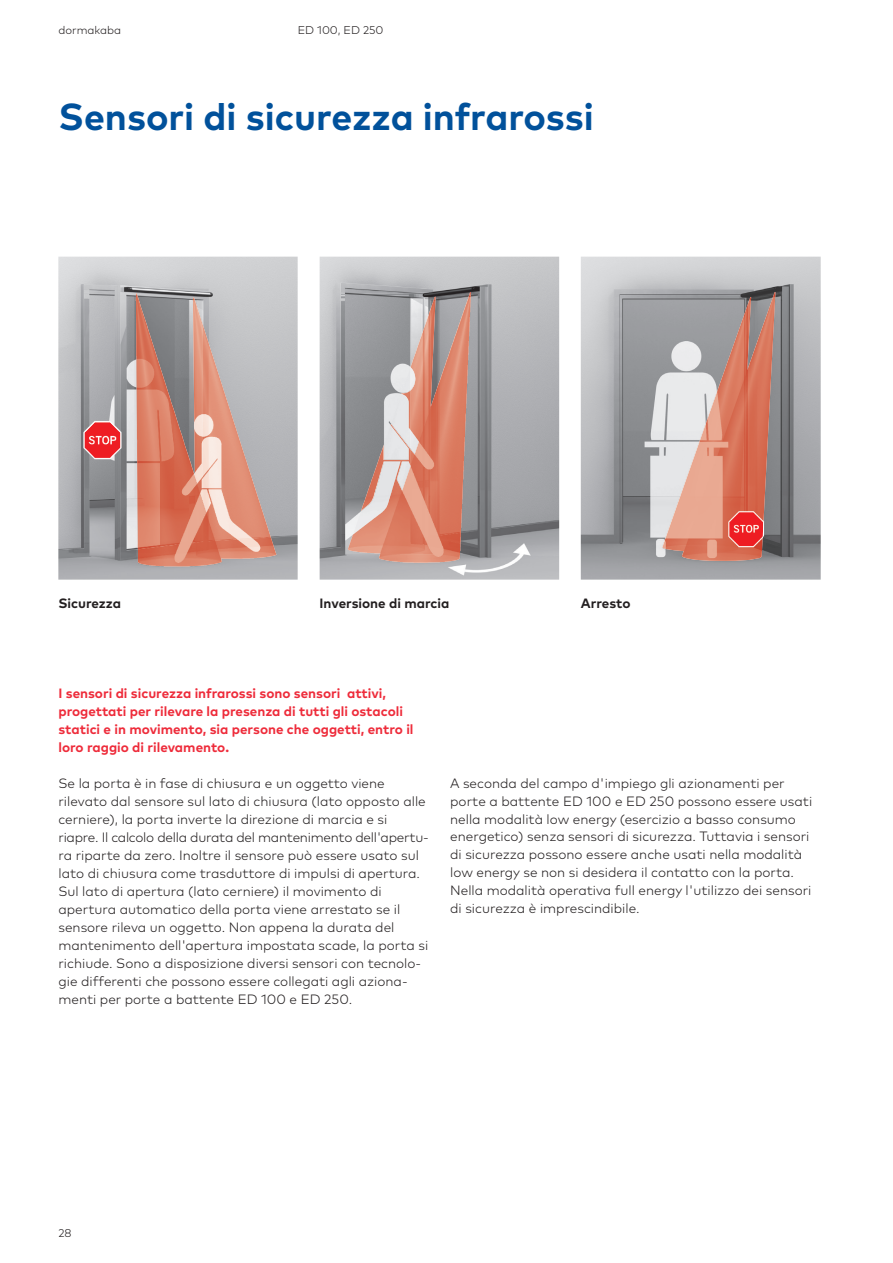
<style>
.page{position:relative;width:893px;height:1263px;background:#fff}
.page>*{position:absolute;margin:0;border:0;box-sizing:border-box;transform-origin:0 0}
.t1{font:700 37.5px "Mark Pro";color:#01519b}
.t2{font:300 13.5px/18px "Mark Pro";color:#231f20}
.t3{font:700 13.5px/18px "Mark Pro";color:#ee2c3b}
.t4{font:700 13.5px "Mark Pro";color:#231f20}
.t5{font:300 11.25px "Mark Pro";color:#231f20}
</style>
<div class="page">
<img style="left:320px;top:257px;width:239px;height:323px">
<img style="left:410px;top:292px;width:60px;height:114px">
<img style="left:581px;top:257px;width:240px;height:323px">
<img style="left:662px;top:292px;width:113px;height:269px">
<img style="left:58px;top:257px;width:240px;height:323px">
<img style="left:136px;top:293px;width:74px;height:273px">
<img style="left:85px;top:422px;width:35px;height:36px">
<p class="t5" style="left:58px;top:21px;width:64px">dormakaba</p>
<p class="t5" style="left:298px;top:21px;width:87px">ED 100, ED 250</p>
<h1 class="t1" style="left:58px;top:89px;width:537px">Sensori di sicurezza infrarossi</h1>
<p class="t4" style="left:58px;top:592px;width:64px">Sicurezza</p>
<p class="t4" style="left:320px;top:592px;width:131px">Inversione di marcia</p>
<p class="t4" style="left:581px;top:592px;width:51px">Arresto</p>
<p class="t3" style="left:58px;top:683px;width:357px">I sensori di sicurezza infrarossi sono sensori attivi, progettati per rilevare la presenza di tutti gli ostacoli statici e in movimento, sia persone che oggetti, entro il loro raggio di rilevamento.</p>
<p class="t2" style="left:58px;top:773px;width:372px">Se la porta è in fase di chiusura e un oggetto viene rilevato dal sensore sul lato di chiusura (lato opposto alle cerniere), la porta inverte la direzione di marcia e si riapre. Il calcolo della durata del mantenimento dell'apertu&shy;ra riparte da zero. Inoltre il sensore può essere usato sul lato di chiusura come trasduttore di impulsi di apertura.<br>Sul lato di apertura (lato cerniere) il movimento di apertura automatico della porta viene arrestato se il sensore rileva un oggetto. Non appena la durata del mantenimento dell'apertura impostata scade, la porta si richiude. Sono a disposizione diversi sensori con tecnolo&shy;gie differenti che possono essere collegati agli aziona&shy;menti per porte a battente ED 100 e ED 250.</p>
<p class="t2" style="left:450px;top:773px;width:363px">A seconda del campo d'impiego gli azionamenti per porte a battente ED 100 e ED 250 possono essere usati nella modalità low energy (esercizio a basso consumo energetico) senza sensori di sicurezza. Tuttavia i sensori di sicurezza possono essere anche usati nella modalità low energy se non si desidera il contatto con la porta.<br>Nella modalità operativa full energy l'utilizzo dei sensori di sicurezza è imprescindibile.</p>
<p class="t5" style="left:58px;top:1224px;width:15px">28</p>
</div>
